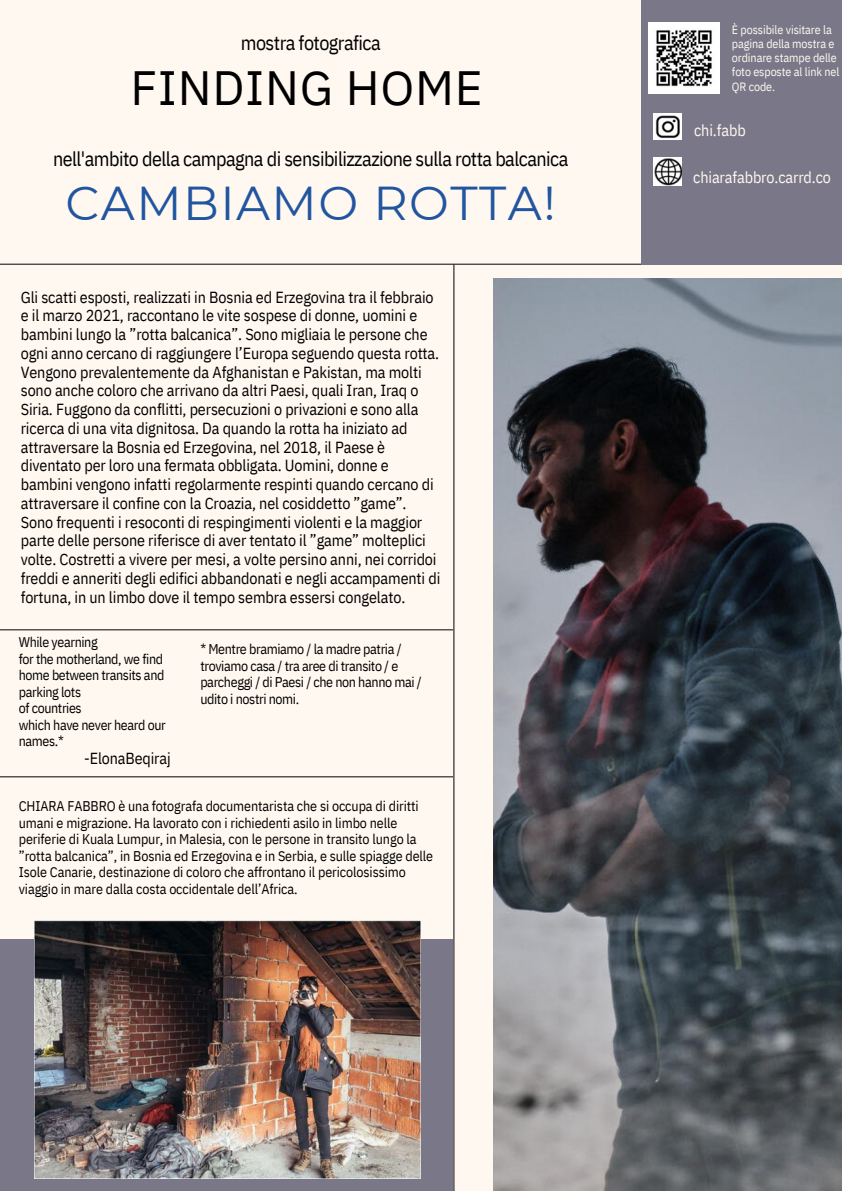
<style>
.page{position:relative;width:842px;height:1191px;background:#fff}
.page>*{position:absolute;margin:0;border:0;box-sizing:border-box;transform-origin:0 0}
.t1{font:48px "IBM Plex Sans";letter-spacing:.015em;color:#000}
.t2{font:47.4px "Montserrat";letter-spacing:.03em;color:#2155a0}
.t3{font:20px "IBM Plex Sans Cond";letter-spacing:-.025em;color:#000}
.t4{font:16px/18.7px "IBM Plex Sans Cond";letter-spacing:-.005em;color:#000}
.t5{font:16px "IBM Plex Sans Cond";letter-spacing:-.005em;color:#fff8f0}
.t6{font:15.9px "IBM Plex Sans Cond";letter-spacing:-.005em;color:#000}
.t7{font:14px/16.5px "IBM Plex Sans Cond";letter-spacing:-.005em;color:#000}
.t8{font:14px/16.5px "IBM Plex Sans Cond";letter-spacing:-.025em;color:#000}
.t9{font:12px/14.2px "IBM Plex Sans Cond";letter-spacing:-.005em;color:#fff8f0}
</style>
<div class="page">
<div style="left:0;top:0;width:842px;height:1190px;background:#fff8f0"></div>
<img style="left:494px;top:278px;width:348px;height:912px">
<hr style="left:0;top:264px;width:842px;height:1px;background:#000">
<hr style="left:0;top:629px;width:453px;height:1px;background:#000">
<hr style="left:0;top:776px;width:453px;height:1px;background:#000">
<div style="left:0;top:939px;width:453px;height:251px;background:#7a7888"></div>
<div style="left:641px;top:0;width:201px;height:265px;background:#7a7888"></div>
<hr style="left:453px;top:264px;width:1px;height:926px;background:#000">
<img style="left:34px;top:920px;width:386px;height:257px">
<img style="left:649px;top:22px;width:71px;height:71px">
<img style="left:654px;top:113px;width:28px;height:26px">
<img style="left:654px;top:158px;width:28px;height:27px">
<p class="t3" style="left:241px;top:29px;width:141px">mostra fotografica</p>
<h1 class="t1" style="left:130px;top:56px;width:354px">FINDING HOME</h1>
<p class="t3" style="left:53px;top:145px;width:517px">nell'ambito della campagna di sensibilizzazione sulla rotta balcanica</p>
<h2 class="t2" style="left:65px;top:174px;width:492px">CAMBIAMO ROTTA!</h2>
<p class="t4" style="left:21px;top:287px;width:421px">Gli scatti esposti, realizzati in Bosnia ed Erzegovina tra il febbraio e il marzo 2021, raccontano le vite sospese di donne, uomini e bambini lungo la ”rotta balcanica”. Sono migliaia le persone che ogni anno cercano di raggiungere l’Europa seguendo questa rotta.<br>Vengono prevalentemente da Afghanistan e Pakistan, ma molti sono anche coloro che arrivano da altri Paesi, quali Iran, Iraq o Siria. Fuggono da conflitti, persecuzioni o privazioni e sono alla ricerca di una vita dignitosa. Da quando la rotta ha iniziato ad attraversare la Bosnia ed Erzegovina, nel 2018, il Paese è diventato per loro una fermata obbligata. Uomini, donne e bambini vengono infatti regolarmente respinti quando cercano di attraversare il confine con la Croazia, nel cosiddetto ”game”.<br>Sono frequenti i resoconti di respingimenti violenti e la maggior parte delle persone riferisce di aver tentato il ”game” molteplici volte. Costretti a vivere per mesi, a volte persino anni, nei corridoi freddi e anneriti degli edifici abbandonati e negli accampamenti di fortuna, in un limbo dove il tempo sembra essersi congelato.</p>
<p class="t8" style="left:19px;top:634px;width:149px">While yearning<br>for the motherland, we find home between transits and parking lots<br>of countries<br>which have never heard our names.*</p>
<p class="t6" style="left:84px;top:747px;width:88px">-ElonaBeqiraj</p>
<p class="t8" style="left:200px;top:640px;width:223px">* Mentre bramiamo / la madre patria / troviamo casa / tra aree di transito / e parcheggi / di Paesi / che non hanno mai / udito i nostri nomi.</p>
<p class="t7" style="left:19px;top:797px;width:416px">CHIARA FABBRO è una fotografa documentarista che si occupa di diritti umani e migrazione. Ha lavorato con i richiedenti asilo in limbo nelle periferie di Kuala Lumpur, in Malesia, con le persone in transito lungo la ”rotta balcanica”, in Bosnia ed Erzegovina e in Serbia, e sulle spiagge delle Isole Canarie, destinazione di coloro che affrontano il pericolosissimo viaggio in mare dalla costa occidentale dell’Africa.</p>
<p class="t9" style="left:732px;top:22px;width:109px">È possibile visitare la pagina della mostra e ordinare stampe delle foto esposte al link nel<br>QR code.</p>
<p class="t5" style="left:694px;top:120px;width:53px">chi.fabb</p>
<p class="t5" style="left:693px;top:166px;width:139px">chiarafabbro.carrd.co</p>
</div>
